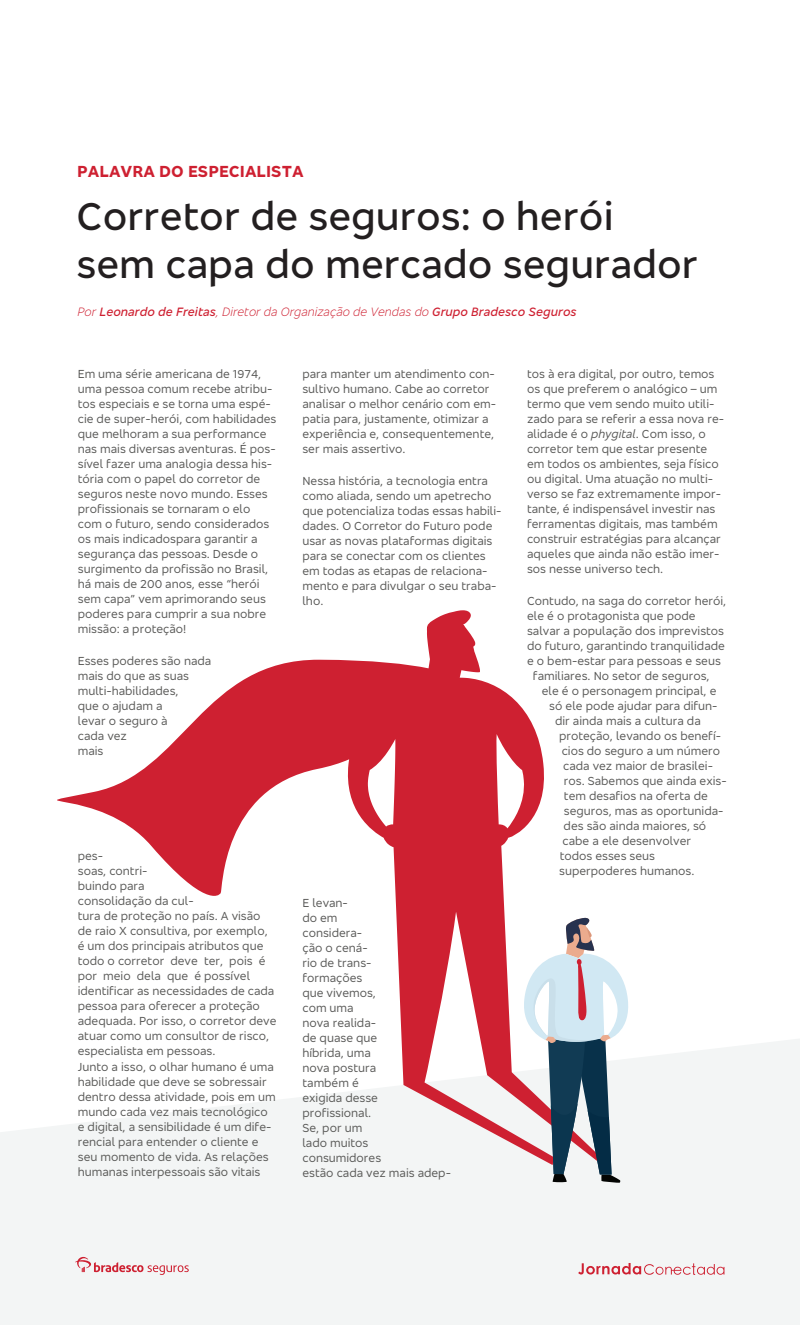
<style>
.page{position:relative;width:800px;height:1325px;background:#fff}
.page>*{position:absolute;margin:0;border:0;box-sizing:border-box;transform-origin:0 0}
.t1{font:500 40px/48px "Bradesco Sans";color:#231f20}
.t2{font:700 16.5px "Bradesco Sans";color:#ce2031}
.t3{font:italic 500 12.5px "Bradesco Sans";color:#ce2031}
.t4{font:12px/15px "Bradesco Sans";color:#575755}
.s1{font-weight:300}
.s2{font-style:italic}
</style>
<div class="page">
<div style="left:0;top:1039px;width:800px;height:286px;background:#f3f5f5"></div>
<svg style="left:75px;top:1257px;width:114px;height:18px"></svg>
<svg style="left:578px;top:1263px;width:146px;height:12px"></svg>
<svg style="left:4px;top:610px;width:540px;height:555px"></svg>
<svg style="left:521px;top:917px;width:110px;height:266px"></svg>
<h2 class="t2" style="left:77px;top:160px;width:228px">PALAVRA DO ESPECIALISTA</h2>
<h1 class="t1" style="left:76px;top:191px;width:623px">Corretor de seguros: o herói sem capa do mercado segurador</h1>
<p class="t3" style="left:77px;top:304px;width:501px"><span class="s1">Por</span> Leonardo de Freitas<span class="s1">, Diretor da Organização de Vendas do</span> Grupo Bradesco Seguros</p>
<p class="t4" style="left:78px;top:365px;width:200px">Em uma série americana de 1974, uma pessoa comum recebe atribu&shy;tos especiais e se torna uma espé&shy;cie de super-herói, com habilidades que melhoram a sua performance nas mais diversas aventuras. É pos&shy;sível fazer uma analogia dessa his&shy;tória com o papel do corretor de seguros neste novo mundo. Esses profissionais se tornaram o elo com o futuro, sendo considerados os mais indicadospara garantir a segurança das pessoas. Desde o surgimento da profissão no Brasil, há mais de 200 anos, esse “herói sem capa” vem aprimorando seus poderes para cumprir a sua nobre missão: a proteção!</p>
<p class="t4" style="left:78px;top:652px;width:135px">Esses poderes são nada mais do que as suas multi-habilidades,<br>que o ajudam a<br>levar o seguro à<br>cada vez<br>mais</p>
<p class="t4" style="left:78px;top:847px;width:200px">pes-<br>soas, contri-<br>buindo para<br>consolidação da cul-<br>tura de proteção no país. A visão de raio X consultiva, por exemplo, é um dos principais atributos que todo o corretor deve ter, pois é por meio dela que é possível identificar as necessidades de cada pessoa para oferecer a proteção adequada. Por isso, o corretor deve atuar como um consultor de risco, especialista em pessoas.<br>Junto a isso, o olhar humano é uma habilidade que deve se sobressair dentro dessa atividade, pois em um mundo cada vez mais tecnológico e digital, a sensibilidade é um dife&shy;rencial para entender o cliente e seu momento de vida. As relações humanas interpessoais são vitais</p>
<p class="t4" style="left:302px;top:365px;width:195px">para manter um atendimento con&shy;sultivo humano. Cabe ao corretor analisar o melhor cenário com em&shy;patia para, justamente, otimizar a experiência e, consequentemente, ser mais assertivo.</p>
<p class="t4" style="left:302px;top:472px;width:201px">Nessa história, a tecnologia entra como aliada, sendo um apetrecho que potencializa todas essas habili&shy;dades. O Corretor do Futuro pode usar as novas plataformas digitais para se conectar com os clientes em todas as etapas de relaciona&shy;mento e para divulgar o seu traba&shy;lho.</p>
<p class="t4" style="left:302px;top:894px;width:150px">E levan-<br>do em<br>considera-<br>ção o cená-<br>rio de trans-<br>formações<br>que vivemos,<br>com uma<br>nova realida-<br>de quase que<br>híbrida, uma<br>nova postura<br>também é<br>exigida desse<br>profissional.<br>Se, por um<br>lado muitos<br>consumidores<br>estão cada vez mais adep-</p>
<p class="t4" style="left:527px;top:365px;width:199px">tos à era digital, por outro, temos os que preferem o analógico – um termo que vem sendo muito utili&shy;zado para se referir a essa nova re&shy;alidade é o <span class="s2">phygital</span>. Com isso, o corretor tem que estar presente em todos os ambientes, seja físico ou digital. Uma atuação no multi&shy;verso se faz extremamente impor&shy;tante, é indispensável investir nas ferramentas digitais, mas também construir estratégias para alcançar aqueles que ainda não estão imer&shy;sos nesse universo tech.</p>
<p class="t4" style="left:527px;top:592px;width:201px">Contudo, na saga do corretor herói,</p>
<p class="t4" style="left:527px;top:607px;width:170px">ele é o protagonista que pode</p>
<p class="t4" style="left:527px;top:622px;width:199px">salvar a população dos imprevistos</p>
<p class="t4" style="left:527px;top:637px;width:199px">do futuro, garantindo tranquilidade</p>
<p class="t4" style="left:527px;top:652px;width:195px">e o bem-estar para pessoas e seus</p>
<p class="t4" style="left:533px;top:667px;width:178px">familiares. No setor de seguros,</p>
<p class="t4" style="left:542px;top:682px;width:176px">ele é o personagem principal, e</p>
<p class="t4" style="left:549px;top:697px;width:170px">só ele pode ajudar para difun-</p>
<p class="t4" style="left:555px;top:712px;width:147px">dir ainda mais a cultura da</p>
<p class="t4" style="left:559px;top:727px;width:164px">proteção, levando os benefí-</p>
<p class="t4" style="left:562px;top:742px;width:160px">cios do seguro a um número</p>
<p class="t4" style="left:563px;top:757px;width:151px">cada vez maior de brasilei-</p>
<p class="t4" style="left:564px;top:772px;width:164px">ros. Sabemos que ainda exis-</p>
<p class="t4" style="left:564px;top:787px;width:145px">tem desafios na oferta de</p>
<p class="t4" style="left:564px;top:802px;width:161px">seguros, mas as oportunida-</p>
<p class="t4" style="left:564px;top:817px;width:144px">des são ainda maiores, só</p>
<p class="t4" style="left:563px;top:832px;width:130px">cabe a ele desenvolver</p>
<p class="t4" style="left:560px;top:847px;width:97px">todos esses seus</p>
<p class="t4" style="left:559px;top:862px;width:137px">superpoderes humanos.</p>
</div>
